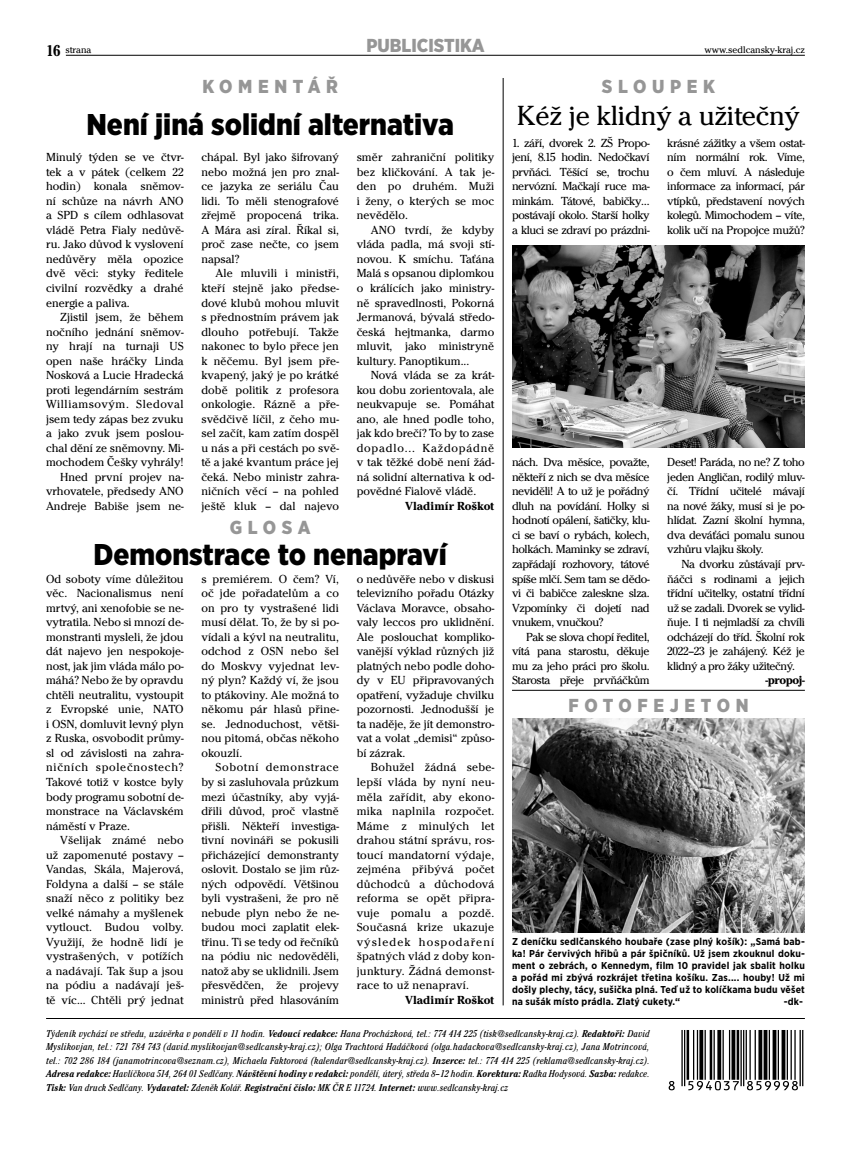
<style>
.page{position:relative;width:851px;height:1152px;background:#fff}
.page>*{position:absolute;margin:0;border:0;box-sizing:border-box;transform-origin:0 0}
.t1{font:900 condensed 30px "Gotham CE";color:#000}
.t2{font:28.75px "Cheltenham Itc TOT";letter-spacing:-.01em;color:#000}
.t3{font:900 condensed 18.75px "Gotham CE";letter-spacing:.29em;color:#969696}
.t4{font:900 condensed 18.75px "Gotham CE";color:#969696}
.t5{font:12.12px/14.5px "Cheltenham Itc TOT";color:#000;text-align:justify}
.t6{font:700 12.12px "Cheltenham Itc TOT";color:#000}
.t7{font:italic condensed 10.38px/13.5px "Cheltenham Itc TOT";letter-spacing:.02em;color:#000;text-align:justify}
.t8{font:700 condensed 10px/12px "Gotham CE";letter-spacing:.02em;color:#000;text-align:justify}
.t9{font:10px "Cheltenham Itc TOT";color:#000}
.s1{font-weight:700;font-stretch:condensed;font-size:16.25px}
.s2{font-weight:700}
</style>
<div class="page">
<hr style="left:66px;top:55px;width:738px;height:1px;background:#000">
<hr style="left:46px;top:1018px;width:758px;height:1px;background:#000">
<svg style="left:668px;top:1081px;width:6px;height:9px"></svg>
<svg style="left:681px;top:1030px;width:122px;height:60px"></svg>
<img style="left:512px;top:245px;width:292px;height:203px">
<hr style="left:503px;top:78px;width:1px;height:927px;background:#000">
<img style="left:512px;top:718px;width:292px;height:214px">
<hr style="left:512px;top:690px;width:292px;height:1px;background:#000">
<p class="t9" style="left:46px;top:46px;width:47px"><span class="s1">16</span> strana</p>
<h3 class="t4" style="left:366px;top:39px;width:120px">PUBLICISTIKA</h3>
<p class="t9" style="left:704px;top:46px;width:102px">www.sedlcansky-kraj.cz</p>
<h3 class="t3" style="left:202px;top:79px;width:137px">KOMENTÁŘ</h3>
<h1 class="t1" style="left:86px;top:114px;width:369px">Není jiná solidní alternativa</h1>
<p class="t5" style="left:46px;top:151px;width:139px">Minulý týden se ve čtvr&shy;tek a v pátek (celkem 22 hodin) konala sněmov&shy;ní schůze na návrh ANO a SPD s cílem odhlasovat vládě Petra Fialy nedůvě&shy;ru. Jako důvod k vyslovení nedůvěry měla opozice dvě věci: styky ředitele civilní rozvědky a drahé energie a paliva.</p>
<p class="t5" style="left:46px;top:311px;width:139px;text-align:right">Zjistil jsem, že během nočního jednání sněmov&shy;ny hrají na turnaji US open naše hráčky Linda<br>Nosková a Lucie Hradecká proti legendárním sestrám<br>Williamsovým. Sledoval jsem tedy zápas bez zvuku a jako zvuk jsem poslou&shy;chal dění ze sněmovny. Mi&shy;mochodem Češky vyhrály!<br>Hned první projev na&shy;vrhovatele, předsedy ANO<br>Andreje Babiše jsem ne-</p>
<p class="t5" style="left:201px;top:151px;width:139px">chápal. Byl jako šifrovaný nebo možná jen pro znal&shy;ce jazyka ze seriálu Čau lidi. To měli stenografové zřejmě propocená trika.<br>A Mára asi zíral. Říkal si, proč zase nečte, co jsem napsal?</p>
<p class="t5" style="left:201px;top:267px;width:139px;text-indent:14px">Ale mluvili i ministři, kteří stejně jako předse&shy;dové klubů mohou mluvit s přednostním právem jak dlouho potřebují. Takže nakonec to bylo přece jen k něčemu. Byl jsem pře&shy;kvapený, jaký je po krátké době politik z profesora onkologie. Rázně a pře&shy;svědčivě líčil, z čeho mu&shy;sel začít, kam zatím dospěl u nás a při cestách po svě&shy;tě a jaké kvantum práce jej čeká. Nebo ministr zahra&shy;ničních věcí – na pohled ještě kluk – dal najevo</p>
<p class="t5" style="left:356px;top:151px;width:139px">směr zahraniční politiky bez kličkování. A tak je&shy;den po druhém. Muži i ženy, o kterých se moc nevědělo.</p>
<p class="t5" style="left:356px;top:224px;width:139px;text-indent:14px">ANO tvrdí, že kdyby vláda padla, má svoji stí&shy;novou. K smíchu. Taťána Malá s opsanou diplomkou o králících jako ministry&shy;ně spravedlnosti, Pokorná Jermanová, bývalá středo&shy;česká hejtmanka, darmo mluvit, jako ministryně kultury. Panoptikum...</p>
<p class="t5" style="left:356px;top:369px;width:139px;text-indent:14px">Nová vláda se za krát&shy;kou dobu zorientovala, ale neukvapuje se. Pomáhat ano, ale hned podle toho, jak kdo brečí? To by to zase dopadlo... Každopádně v tak těžké době není žád&shy;ná solidní alternativa k od&shy;povědné Fialově vládě.</p>
<p class="t6" style="left:405px;top:501px;width:91px">Vladimír Roškot</p>
<h3 class="t3" style="left:230px;top:521px;width:82px">GLOSA</h3>
<h1 class="t1" style="left:93px;top:543px;width:355px">Demonstrace to nenapraví</h1>
<p class="t5" style="left:46px;top:572px;width:139px">Od soboty víme důležitou věc. Nacionalismus není mrtvý, ani xenofobie se ne&shy;vytratila. Nebo si mnozí de&shy;monstranti mysleli, že jdou dát najevo jen nespokoje&shy;nost, jak jim vláda málo po&shy;máhá? Nebo že by opravdu chtěli neutralitu, vystoupit z Evropské unie, NATO i OSN, domluvit levný plyn z Ruska, osvobodit průmy&shy;sl od závislosti na zahra&shy;ničních společnostech?<br>Takové totiž v kostce byly body programu sobotní de&shy;monstrace na Václavském náměstí v Praze.</p>
<p class="t5" style="left:46px;top:834px;width:139px;text-indent:14px">Všelijak známé nebo už zapomenuté postavy – Vandas, Skála, Majerová, Foldyna a další – se stále snaží něco z politiky bez velké námahy a myšlenek vytlouct. Budou volby.<br>Využijí, že hodně lidí je vystrašených, v potížích a nadávají. Tak šup a jsou na pódiu a nadávají ješ&shy;tě víc… Chtěli prý jednat</p>
<p class="t5" style="left:201px;top:572px;width:139px">s premiérem. O čem? Ví, oč jde pořadatelům a co on pro ty vystrašené lidi musí dělat. To, že by si po&shy;vídali a kývl na neutralitu, odchod z OSN nebo šel do Moskvy vyjednat lev&shy;ný plyn? Každý ví, že jsou to ptákoviny. Ale možná to někomu pár hlasů přine&shy;se. Jednoduchost, větši&shy;nou pitomá, občas někoho okouzlí.</p>
<p class="t5" style="left:201px;top:761px;width:139px;text-indent:14px">Sobotní demonstrace by si zasluhovala průzkum mezi účastníky, aby vyjá&shy;dřili důvod, proč vlastně přišli. Někteří investiga&shy;tivní novináři se pokusili přicházející demonstranty oslovit. Dostalo se jim růz&shy;ných odpovědí. Většinou byli vystrašeni, že pro ně nebude plyn nebo že ne&shy;budou moci zaplatit elek&shy;třinu. Ti se tedy od řečníků na pódiu nic nedověděli, natož aby se uklidnili. Jsem přesvědčen, že projevy ministrů před hlasováním</p>
<p class="t5" style="left:356px;top:572px;width:139px">o nedůvěře nebo v diskusi televizního pořadu Otázky Václava Moravce, obsaho&shy;valy leccos pro uklidnění.<br>Ale poslouchat kompliko&shy;vanější výklad různých již platných nebo podle doho&shy;dy v EU připravovaných opatření, vyžaduje chvilku pozornosti. Jednodušší je ta naděje, že jít demonstro&shy;vat a volat „demisi“ způso&shy;bí zázrak.</p>
<p class="t5" style="left:356px;top:761px;width:139px;text-indent:14px">Bohužel žádná sebe&shy;lepší vláda by nyní neu&shy;měla zařídit, aby ekono&shy;mika naplnila rozpočet.<br>Máme z minulých let drahou státní správu, ros&shy;toucí mandatorní výdaje, zejména přibývá počet důchodců a důchodová reforma se opět připra&shy;vuje pomalu a pozdě.<br>Současná krize ukazuje výsledek hospodaření špatných vlád z doby kon&shy;junktury. Žádná demonst&shy;race to už nenapraví.</p>
<p class="t6" style="left:405px;top:995px;width:91px">Vladimír Roškot</p>
<h3 class="t3" style="left:602px;top:79px;width:114px">SLOUPEK</h3>
<h2 class="t2" style="left:517px;top:105px;width:284px">Kéž je klidný a užitečný</h2>
<p class="t5" style="left:512px;top:136px;width:139px">1. září, dvorek 2. ZŠ Propo&shy;jení, 8.15 hodin. Nedočkaví prvňáci. Těšící se, trochu nervózní. Mačkají ruce ma&shy;minkám. Tátové, babičky… postávají okolo. Starší holky a kluci se zdraví po prázdni-</p>
<p class="t5" style="left:667px;top:136px;width:139px">krásné zážitky a všem ostat&shy;ním normální rok. Víme, o čem mluví. A následuje informace za informací, pár vtípků, představení nových kolegů. Mimochodem – víte, kolik učí na Propojce mužů?</p>
<p class="t5" style="left:512px;top:456px;width:139px">nách. Dva měsíce, považte, někteří z nich se dva měsíce neviděli! A to už je pořádný dluh na povídání. Holky si hodnotí opálení, šatičky, klu&shy;ci se baví o rybách, kolech, holkách. Maminky se zdraví, zapřádají rozhovory, tátové spíše mlčí. Sem tam se dědo&shy;vi či babičce zaleskne slza.<br>Vzpomínky či dojetí nad vnukem, vnučkou?</p>
<p class="t5" style="left:512px;top:630px;width:139px;text-indent:14px">Pak se slova chopí ředitel, vítá pana starostu, děkuje mu za jeho práci pro školu.<br>Starosta přeje prvňáčkům</p>
<p class="t5" style="left:667px;top:456px;width:139px">Deset! Paráda, no ne? Z toho jeden Angličan, rodilý mluv&shy;čí. Třídní učitelé mávají na nové žáky, musí si je po&shy;hlídat. Zazní školní hymna, dva deváťáci pomalu sunou vzhůru vlajku školy.</p>
<p class="t5" style="left:667px;top:558px;width:139px;text-indent:14px">Na dvorku zůstávají prv&shy;ňáčci s rodinami a jejich třídní učitelky, ostatní třídní už se zadali. Dvorek se vylid&shy;ňuje. I ti nejmladší za chvíli odcházejí do tříd. Školní rok 2022–23 je zahájený. Kéž je klidný a pro žáky užitečný.</p>
<p class="t6" style="left:765px;top:676px;width:41px">-propoj-</p>
<h3 class="t3" style="left:568px;top:698px;width:181px">FOTOFEJETON</h3>
<p class="t8" style="left:512px;top:936px;width:294px">Z deníčku sedlčanského houbaře (zase plný košík): „Samá bab&shy;ka! Pár červivých hřibů a pár špičníků. Už jsem zkouknul doku&shy;ment o zebrách, o Kennedym, film 10 pravidel jak sbalit holku a pořád mi zbývá rozkrájet třetina košíku. Zas.... houby! Už mi došly plechy, tácy, sušička plná. Teď už to kolíčkama budu věšet na sušák místo prádla. Zlatý cukety.“</p>
<p class="t8" style="left:783px;top:996px;width:21px">-dk-</p>
<p class="t7" style="left:46px;top:1027px;width:605px">Týdeník vychází ve středu, uzávěrka v pondělí v 11 hodin. <span class="s2">Vedoucí redakce:</span> Hana Procházková, tel.: 774 414 225 (tisk@sedlcansky-kraj.cz). <span class="s2">Redaktoři:</span> David Myslikovjan, tel.: 721 784 743 (david.myslikovjan@sedlcansky-kraj.cz); Olga Trachtová Hadáčková (olga.hadackova@sedlcansky-kraj.cz), Jana Motrincová, tel.: 702 286 184 (janamotrincova@seznam.cz), Michaela Faktorová (kalendar@sedlcansky-kraj.cz). <span class="s2">Inzerce:</span> tel.: 774 414 225 (reklama@sedlcansky-kraj.cz).<br><span class="s2">Adresa redakce:</span> Havlíčkova 514, 264 01 Sedlčany. <span class="s2">Návštěvní hodiny v redakci:</span> pondělí, úterý, středa 8–12 hodin. <span class="s2">Korektura:</span> Radka Hodysová. <span class="s2">Sazba:</span> redakce.<br><span class="s2">Tisk:</span> Van druck Sedlčany. <span class="s2">Vydavatel:</span> Zdeněk Kolář. <span class="s2">Registrační číslo:</span> MK ČR E 11724. <span class="s2">Internet:</span> www.sedlcansky-kraj.cz</p>
</div>
